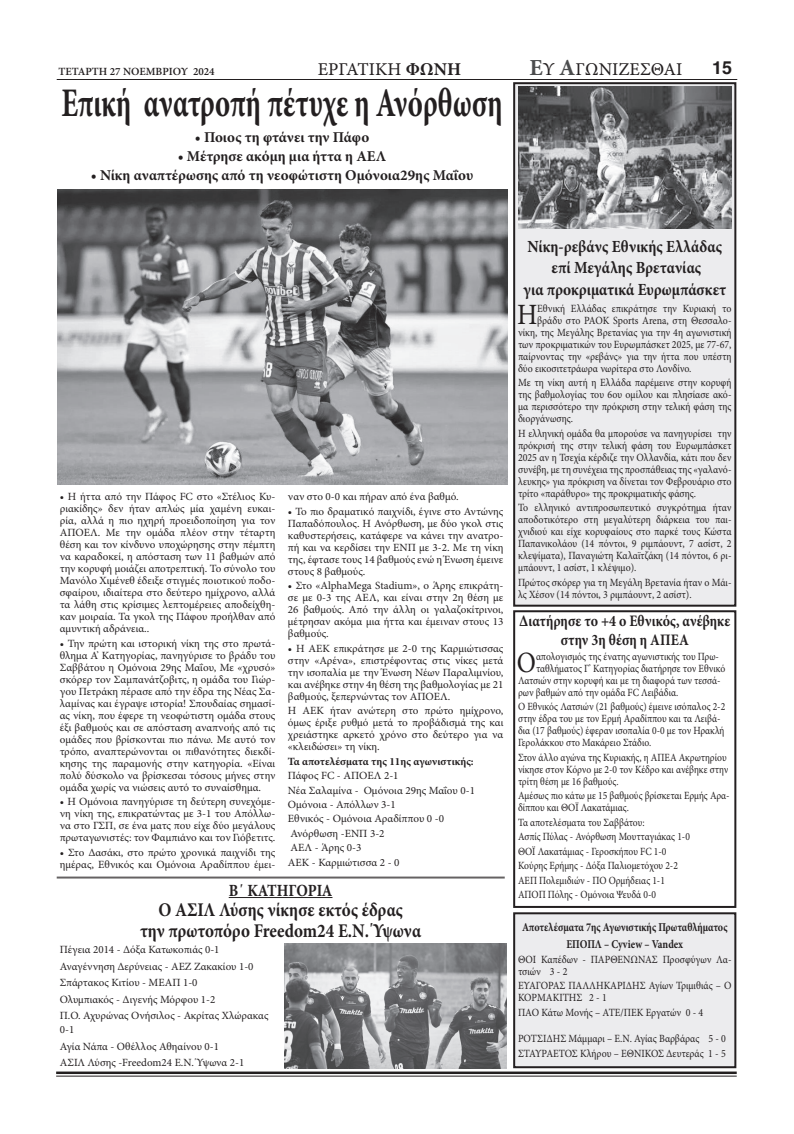
<style>
.page{position:relative;width:794px;height:1134px;background:#fff}
.page>*{position:absolute;margin:0;border:0;box-sizing:border-box;transform-origin:0 0}
.t1{font:700 40.6px "Minion Pro";color:#231f20;scale:.71 1}
.t2{font:29.5px "Minion Pro";color:#231f20;scale:.9 1}
.t3{font:29.5px "Minion Pro";color:#231f20;scale:.87 1}
.t4{font:700 19.4px "Minion Pro";color:#231f20;scale:.88 1}
.t5{font:18px "Minion Pro Capt";color:#231f20}
.t6{font:700 18px "Helvetica";color:#231f20}
.t7{font:700 17.1px "Minion Pro";letter-spacing:-.015em;color:#231f20;scale:.88 1}
.t8{font:700 17px "Minion Pro";color:#231f20;scale:.9 1}
.t9{font:700 16px "Minion Pro";letter-spacing:.005em;color:#231f20;scale:.87 1}
.t10{font:700 15px "Minion Pro";color:#231f20}
.t11{font:700 12px "Minion Pro";color:#231f20;scale:.84 1}
.t12{font:11px/12px "Minion Pro";color:#231f20;text-align:justify}
.t13{font:11px/12px "Minion Pro";color:#231f20;text-align:justify;scale:.9 1}
.t14{font:11px/12px "Minion Pro";color:#231f20;scale:.87 1}
.t15{font:700 11px "Minion Pro";color:#231f20}
.t16{font:600 11px "Minion Pro";color:#231f20}
.s1{font-family:"Minion Pro";font-weight:700}
.s2{font-family:"Minion Pro";font-weight:700;font-size:23px;color:#4b4c4d}
</style>
<div class="page">
<hr style="left:229px;top:897px;width:103px;height:1px;background:#231f20">
<hr style="left:57px;top:876px;width:448px;height:2px;background:#231f20">
<div style="left:514px;top:83px;width:221px;height:523px;background:#ececee"></div>
<div style="left:513px;top:82px;width:223px;height:525px;border:2px solid #231f20"></div>
<div style="left:513px;top:610px;width:223px;height:298px;border:2px solid #231f20"></div>
<div style="left:514px;top:913px;width:221px;height:154px;background:#ececee"></div>
<div style="left:513px;top:912px;width:223px;height:156px;border:2px solid #231f20"></div>
<img style="left:519px;top:87px;width:212px;height:141px">
<img style="left:285px;top:943px;width:221px;height:125px">
<img style="left:57px;top:189px;width:450px;height:295px">
<hr style="left:56px;top:1071px;width:680px;height:3px;background:#231f20">
<hr style="left:56px;top:1076px;width:680px;height:1px;background:#231f20">
<hr style="left:57px;top:79px;width:680px;height:1px;background:#231f20">
<p class="t16" style="left:58px;top:64px;width:158px">ΤΕΤΑΡΤΗ 27 ΝΟΕΜΒΡΙΟΥ 2024</p>
<p class="t5" style="left:318px;top:58px;width:145px">ΕΡΓΑΤΙΚΗ <span class="s1">ΦΩΝΗ</span></p>
<p class="t5" style="left:529px;top:58px;width:154px"><span class="s2">Ε</span>Υ <span class="s2">Α</span>ΓΩΝΙΖΕΣΘΑΙ</p>
<p class="t6" style="left:712px;top:57px;width:22px">15</p>
<p class="t1" style="left:61px;top:74px;width:623px">Επική ανατροπή πέτυχε η Ανόρθωση</p>
<p class="t10" style="left:195px;top:126px;width:176px">• Ποιος τη φτάνει την Πάφο</p>
<p class="t10" style="left:178px;top:145px;width:210px">• Μέτρησε ακόμη μια ήττα η ΑΕΛ</p>
<p class="t10" style="left:91px;top:164px;width:384px">• Νίκη αναπτέρωσης από τη νεοφώτιστη Ομόνοια29ης Μαΐου</p>
<p class="t8" style="left:527px;top:234px;width:217px">Νίκη-ρεβάνς Εθνικής Ελλάδας</p>
<p class="t8" style="left:551px;top:256px;width:168px">επί Μεγάλης Βρετανίας</p>
<p class="t8" style="left:523px;top:277px;width:227px">για προκριματικά Ευρωμπάσκετ</p>
<p class="t2" style="left:517px;top:295px;width:24px">Η</p>
<p class="t13" style="left:537px;top:302px;width:217px">Εθνική Ελλάδας επικράτησε την Κυριακή το</p>
<p class="t13" style="left:537px;top:314px;width:217px">βράδυ στο PAOK Sports Arena, στη Θεσσαλο-</p>
<p class="t13" style="left:518px;top:326px;width:239px">νίκη, της Μεγάλης Βρετανίας για την 4η αγωνιστική</p>
<p class="t13" style="left:518px;top:338px;width:239px">των προκριματικών του Ευρωμπάσκετ 2025, με 77-67,</p>
<p class="t13" style="left:518px;top:350px;width:239px">παίρνοντας την «ρεβάνς» για την ήττα που υπέστη</p>
<p class="t13" style="left:518px;top:362px;width:194px">δύο εικοσιτετράωρα νωρίτερα στο Λονδίνο.</p>
<p class="t13" style="left:518px;top:377px;width:239px">Με τη νίκη αυτή η Ελλάδα παρέμεινε στην κορυφή της βαθμολογίας του 6ου ομίλου και πλησίασε ακό&shy;μα περισσότερο την πρόκριση στην τελική φάση της διοργάνωσης.</p>
<p class="t13" style="left:518px;top:427px;width:239px">Η ελληνική ομάδα θα μπορούσε να πανηγυρίσει την πρόκρισή της στην τελική φάση του Ευρωμπάσκετ 2025 αν η Τσεχία κέρδιζε την Ολλανδία, κάτι που δεν συνέβη, με τη συνέχεια της προσπάθειας της «γαλανό&shy;λευκης» για πρόκριση να δίνεται τον Φεβρουάριο στο τρίτο «παράθυρο» της προκριματικής φάσης.</p>
<p class="t13" style="left:518px;top:502px;width:239px">Το ελληνικό αντιπροσωπευτικό συγκρότημα ήταν αποδοτικότερο στη μεγαλύτερη διάρκεια του παι&shy;χνιδιού και είχε κορυφαίους στο παρκέ τους Κώστα Παπανικολάου (14 πόντοι, 9 ριμπάουντ, 7 ασίστ, 2 κλεψίματα), Παναγιώτη Καλαϊτζάκη (14 πόντοι, 6 ρι&shy;μπάουντ, 1 ασίστ, 1 κλέψιμο).</p>
<p class="t13" style="left:518px;top:576px;width:239px">Πρώτος σκόρερ για τη Μεγάλη Βρετανία ήταν ο Μάι&shy;λς Χέσον (14 πόντοι, 3 ριμπάουντ, 2 ασίστ).</p>
<p class="t12" style="left:60px;top:491px;width:217px">• Η ήττα από την Πάφος FC στο «Στέλιος Κυ&shy;ριακίδης» δεν ήταν απλώς μία χαμένη ευκαι&shy;ρία, αλλά η πιο ηχηρή προειδοποίηση για τον ΑΠΟΕΛ. Με την ομάδα πλέον στην τέταρτη θέση και τον κίνδυνο υποχώρησης στην πέμπτη να καραδοκεί, η απόσταση των 11 βαθμών από την κορυφή μοιάζει αποτρεπτική. Το σύνολο του Μανόλο Χιμένεθ έδειξε στιγμές ποιοτικού ποδο&shy;σφαίρου, ιδιαίτερα στο δεύτερο ημίχρονο, αλλά τα λάθη στις κρίσιμες λεπτομέρειες αποδείχθη&shy;καν μοιραία. Τα γκολ της Πάφου προήλθαν από αμυντική αδράνεια..</p>
<p class="t12" style="left:60px;top:637px;width:217px">• Την πρώτη και ιστορική νίκη της στο πρωτά&shy;θλημα Α’ Κατηγορίας, πανηγύρισε το βράδυ του Σαββάτου η Ομόνοια 29ης Μαΐου, Με «χρυσό» σκόρερ τον Σαμπανάτζοβιτς, η ομάδα του Γιώρ&shy;γου Πετράκη πέρασε από την έδρα της Νέας Σα&shy;λαμίνας και έγραψε ιστορία! Σπουδαίας σημασί&shy;ας νίκη, που έφερε τη νεοφώτιστη ομάδα στους έξι βαθμούς και σε απόσταση αναπνοής από τις ομάδες που βρίσκονται πιο πάνω. Με αυτό τον τρόπο, αναπτερώνονται οι πιθανότητες διεκδί&shy;κησης της παραμονής στην κατηγορία. «Είναι πολύ δύσκολο να βρίσκεσαι τόσους μήνες στην ομάδα χωρίς να νιώσεις αυτό το συναίσθημα.</p>
<p class="t12" style="left:60px;top:796px;width:217px">• Η Ομόνοια πανηγύρισε τη δεύτερη συνεχόμε&shy;νη νίκη της, επικρατώντας με 3-1 του Απόλλω&shy;να στο ΓΣΠ, σε ένα ματς που είχε δύο μεγάλους πρωταγωνιστές: τον Φαμπιάνο και τον Γιόβετιτς.</p>
<p class="t12" style="left:60px;top:846px;width:217px">• Στο Δασάκι, στο πρώτο χρονικά παιχνίδι της ημέρας, Εθνικός και Ομόνοια Αραδίππου έμει-</p>
<p class="t12" style="left:288px;top:491px;width:172px">ναν στο 0-0 και πήραν από ένα βαθμό.</p>
<p class="t12" style="left:288px;top:505px;width:217px">• Το πιο δραματικό παιχνίδι, έγινε στο Αντώνης Παπαδόπουλος. Η Ανόρθωση, με δύο γκολ στις καθυστερήσεις, κατάφερε να κάνει την ανατρο&shy;πή και να κερδίσει την ΕΝΠ με 3-2. Με τη νίκη της, έφτασε τους 14 βαθμούς ενώ η Ένωση έμεινε στους 8 βαθμούς.</p>
<p class="t12" style="left:288px;top:580px;width:217px">• Στο «AlphaMega Stadium», ο Άρης επικράτη&shy;σε με 0-3 της ΑΕΛ, και είναι στην 2η θέση με 26 βαθμούς. Από την άλλη οι γαλαζοκίτρινοι, μέτρησαν ακόμα μια ήττα και έμειναν στους 13 βαθμούς.</p>
<p class="t12" style="left:288px;top:642px;width:217px">• Η ΑΕΚ επικράτησε με 2-0 της Καρμιώτισσας στην «Αρένα», επιστρέφοντας στις νίκες μετά την ισοπαλία με την Ένωση Νέων Παραλιμνίου, και ανέβηκε στην 4η θέση της βαθμολογίας με 21 βαθμούς, ξεπερνώντας τον ΑΠΟΕΛ.</p>
<p class="t12" style="left:288px;top:705px;width:217px">Η ΑΕΚ ήταν ανώτερη στο πρώτο ημίχρονο, όμως έριξε ρυθμό μετά το προβάδισμά της και χρειάστηκε αρκετό χρόνο στο δεύτερο για να «κλειδώσει» τη νίκη.</p>
<p class="t15" style="left:288px;top:753px;width:187px">Τα αποτελέσματα της 11ης αγωνιστικής:</p>
<p class="t12" style="left:288px;top:770px;width:112px">Πάφος FC - ΑΠΟΕΛ 2-1</p>
<p class="t12" style="left:288px;top:784px;width:189px">Νέα Σαλαμίνα - Ομόνοια 29ης Μαΐου 0-1</p>
<p class="t12" style="left:288px;top:798px;width:109px">Ομόνοια - Απόλλων 3-1</p>
<p class="t12" style="left:288px;top:813px;width:158px">Εθνικός - Ομόνοια Αραδίππου 0 -0</p>
<p class="t12" style="left:290px;top:827px;width:96px">Ανόρθωση -ΕΝΠ 3-2</p>
<p class="t12" style="left:290px;top:842px;width:73px">ΑΕΛ - Άρης 0-3</p>
<p class="t12" style="left:288px;top:856px;width:113px">ΑΕΚ - Καρμιώτισσα 2 - 0</p>
<p class="t7" style="left:229px;top:878px;width:119px">Β΄ ΚΑΤΗΓΟΡΙΑ</p>
<p class="t9" style="left:519px;top:609px;width:244px">Διατήρησε το +4 ο Εθνικός, ανέβηκε</p>
<p class="t9" style="left:560px;top:629px;width:149px">στην 3η θέση η ΑΠΕΑ</p>
<p class="t3" style="left:517px;top:643px;width:24px">Ο</p>
<p class="t14" style="left:536px;top:650px;width:212px">απολογισμός της ένατης αγωνιστικής του Πρω-</p>
<p class="t14" style="left:536px;top:662px;width:219px">ταθλήματος Γ’ Κατηγορίας διατήρησε τον Εθνικό</p>
<p class="t14" style="left:518px;top:674px;width:234px">Λατσιών στην κορυφή και με τη διαφορά των τεσσά-</p>
<p class="t14" style="left:518px;top:686px;width:186px">ρων βαθμών από την ομάδα FC Λειβάδια.</p>
<p class="t14" style="left:518px;top:701px;width:240px">Ο Εθνικός Λατσιών (21 βαθμούς) έμεινε ισόπαλος 2-2 στην έδρα του με τον Ερμή Αραδίππου και τα Λειβά&shy;δια (17 βαθμούς) έφεραν ισοπαλία 0-0 με τον Ηρακλή Γερολάκκου στο Μακάρειο Στάδιο.</p>
<p class="t14" style="left:518px;top:751px;width:243px">Στον άλλο αγώνα της Κυριακής, η ΑΠΕΑ Ακρωτηρίου νίκησε στον Κόρνο με 2-0 τον Κέδρο και ανέβηκε στην τρίτη θέση με 16 βαθμούς.</p>
<p class="t14" style="left:518px;top:790px;width:245px">Αμέσως πιο κάτω με 15 βαθμούς βρίσκεται Ερμής Αρα&shy;δίππου και ΘΟΪ Λακατάμιας.</p>
<p class="t14" style="left:518px;top:816px;width:147px">Τα αποτελέσματα του Σαββάτου:</p>
<p class="t14" style="left:518px;top:831px;width:199px">Ασπίς Πύλας - Ανόρθωση Μουτταγιάκας 1-0</p>
<p class="t14" style="left:518px;top:845px;width:172px">ΘΟΪ Λακατάμιας - Γεροσκήπου FC 1-0</p>
<p class="t14" style="left:518px;top:860px;width:185px">Κούρης Ερήμης - Δόξα Παλιομετόχου 2-2</p>
<p class="t14" style="left:518px;top:874px;width:170px">ΑΕΠ Πολεμιδιών - ΠΟ Ορμήδειας 1-1</p>
<p class="t14" style="left:518px;top:888px;width:160px">ΑΠΟΠ Πόλης - Ομόνοια Ψευδά 0-0</p>
<p class="t4" style="left:158px;top:896px;width:279px">Ο ΑΣΙΛ Λύσης νίκησε εκτός έδρας</p>
<p class="t4" style="left:140px;top:917px;width:321px">την πρωτοπόρο Freedom24 Ε.Ν. Ύψωνα</p>
<p class="t11" style="left:522px;top:919px;width:246px">Αποτελέσματα 7ης Αγωνιστικής Πρωταθλήματος</p>
<p class="t11" style="left:566px;top:936px;width:140px">ΕΠΟΠΛ – Cyview – Vandex</p>
<p class="t13" style="left:518px;top:953px;width:239px">ΘΟΙ Καπέδων - ΠΑΡΘΕΝΩΝΑΣ Προσφύγων Λα&shy;τσιών 3 - 2</p>
<p class="t13" style="left:518px;top:980px;width:239px">ΕΥΑΓΟΡΑΣ ΠΑΛΛΗΚΑΡΙΔΗΣ Αγίων Τριμιθιάς – Ο<br>ΚΟΡΜΑΚΙΤΗΣ 2 - 1</p>
<p class="t13" style="left:518px;top:1006px;width:207px">ΠΑΟ Κάτω Μονής – ATE/ΠΕΚ Εργατών 0 - 4</p>
<p class="t13" style="left:518px;top:1033px;width:232px">ΡΟΤΣΙΔΗΣ Μάμμαρι – Ε.Ν. Αγίας Βαρβάρας 5 - 0</p>
<p class="t13" style="left:518px;top:1047px;width:232px">ΣΤΑΥΡΑΕΤΟΣ Κλήρου – ΕΘΝΙΚΟΣ Δευτεράς 1 - 5</p>
<p class="t12" style="left:60px;top:944px;width:161px">Πέγεια 2014 - Δόξα Κατωκοπιάς 0-1</p>
<p class="t12" style="left:60px;top:960px;width:195px">Αναγέννηση Δερύνειας - ΑΕΖ Ζακακίου 1-0</p>
<p class="t12" style="left:60px;top:977px;width:139px">Σπάρτακος Κιτίου - ΜΕΑΠ 1-0</p>
<p class="t12" style="left:60px;top:993px;width:157px">Ολυμπιακός - Διγενής Μόρφου 1-2</p>
<p class="t12" style="left:60px;top:1009px;width:210px;line-height:14px">Π.Ο. Αχυρώνας Ονήσιλος - Ακρίτας Χλώρακας<br>0-1</p>
<p class="t12" style="left:60px;top:1040px;width:161px">Αγία Νάπα - Οθέλλος Αθηαίνου 0-1</p>
<p class="t12" style="left:60px;top:1057px;width:186px">ΑΣΙΛ Λύσης -Freedom24 Ε.Ν. Ύψωνα 2-1</p>
</div>
